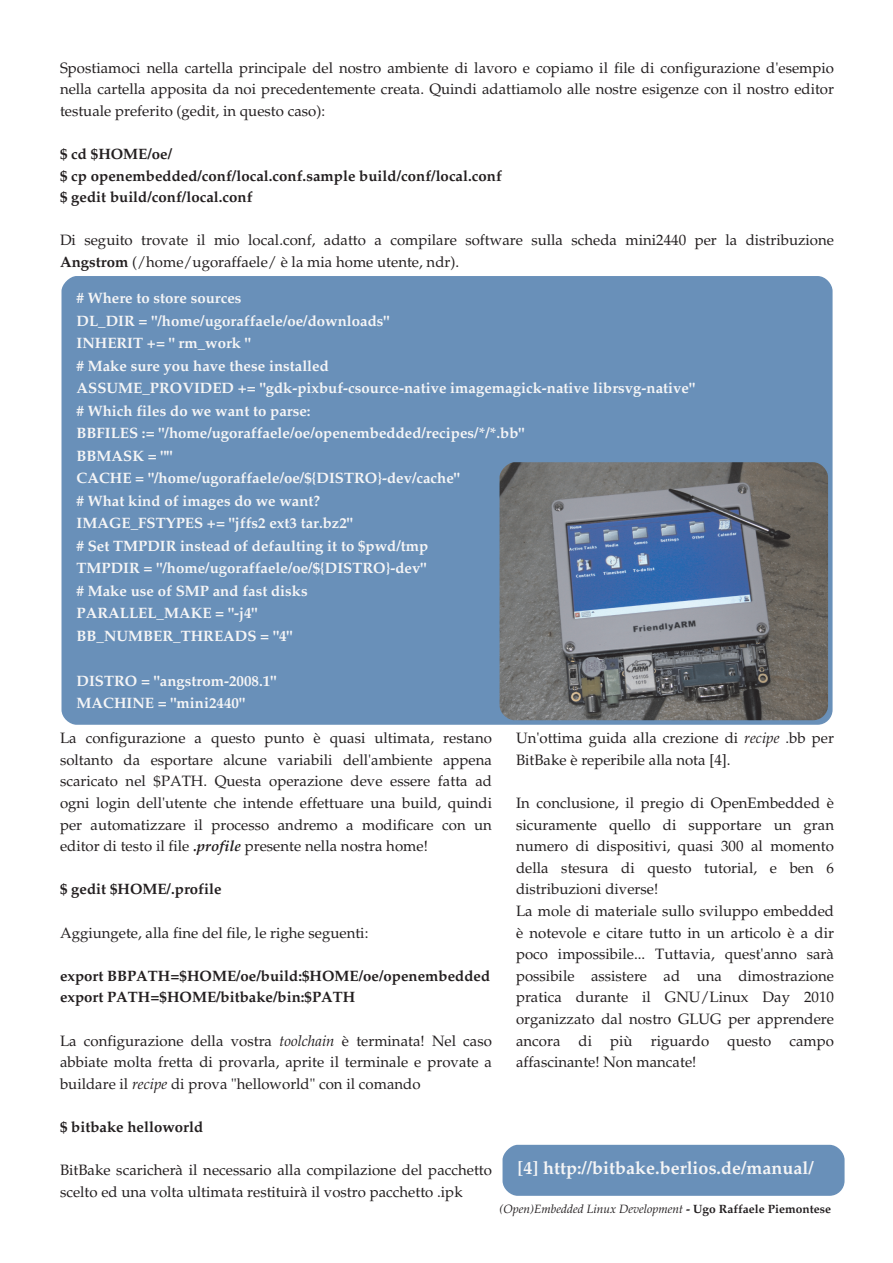
<style>
.page{position:relative;width:893px;height:1263px;background:#fff}
.page>*{position:absolute;margin:0;border:0;box-sizing:border-box;transform-origin:0 0}
.t1{font:700 18px "URW Palladio L";color:#f5f5f6}
.t2{font:15px/21.6px "URW Palladio L Roma";color:#231f20}
.t3{font:700 15px/22.5px "URW Palladio L";color:#f5f5f6}
.t4{font:700 15px/21.6px "URW Palladio L";color:#231f20}
.t5{font:italic 12px "URW Palladio L";color:#231f20}
.s1{font-family:"URW Palladio L";font-weight:700}
.s2{font-family:"URW Palladio L";font-weight:700;font-style:italic}
.s3{font-family:"URW Palladio L";font-style:italic}
.s4{font-weight:700;font-style:normal}
</style>
<div class="page">
<div style="left:62px;top:276px;width:770px;height:449px;background:#6990b9"></div>
<div style="left:502px;top:1145px;width:342px;height:51px;background:#6990b9"></div>
<img style="left:500px;top:462px;width:328px;height:258px">
<p class="t2" style="left:60px;top:56px;width:776px;text-align:justify">Spostiamoci nella cartella principale del nostro ambiente di lavoro e copiamo il file di configurazione d'esempio nella cartella apposita da noi precedentemente creata. Quindi adattiamolo alle nostre esigenze con il nostro editor testuale preferito (gedit, in questo caso):</p>
<p class="t4" style="left:60px;top:143px;width:443px">$ cd $HOME/oe/<br>$ cp openembedded/conf/local.conf.sample build/conf/local.conf $ gedit build/conf/local.conf</p>
<p class="t2" style="left:60px;top:229px;width:775px">Di seguito trovate il mio local.conf, adatto a compilare software sulla scheda mini2440 per la distribuzione<br><span class="s1">Angstrom</span> (/home/ugoraffaele/ è la mia home utente, ndr).</p>
<p class="t3" style="left:76px;top:287px;width:620px"># Where to store sources<br>DL_DIR = "/home/ugoraffaele/oe/downloads"<br>INHERIT += " rm_work "<br># Make sure you have these installed<br>ASSUME_PROVIDED += "gdk-pixbuf-csource-native imagemagick-native librsvg-native" # Which files do we want to parse:<br>BBFILES := "/home/ugoraffaele/oe/openembedded/recipes/*/*.bb"<br>BBMASK = ""<br>CACHE = "/home/ugoraffaele/oe/${DISTRO}-dev/cache"<br># What kind of images do we want?<br>IMAGE_FSTYPES += "jffs2 ext3 tar.bz2"<br># Set TMPDIR instead of defaulting it to $pwd/tmp<br>TMPDIR = "/home/ugoraffaele/oe/${DISTRO}-dev"<br># Make use of SMP and fast disks<br>PARALLEL_MAKE = "-j4"<br>BB_NUMBER_THREADS = "4"</p>
<p class="t3" style="left:76px;top:669px;width:201px">DISTRO = "angstrom-2008.1"<br>MACHINE = "mini2440"</p>
<p class="t2" style="left:60px;top:727px;width:433px;text-align:justify">La configurazione a questo punto è quasi ultimata, restano soltanto da esportare alcune variabili dell'ambiente appena scaricato nel $PATH. Questa operazione deve essere fatta ad ogni login dell'utente che intende effettuare una build, quindi per automatizzare il processo andremo a modificare con un editor di testo il file <span class="s2">.profile</span> presente nella nostra home!</p>
<p class="t4" style="left:60px;top:878px;width:163px">$ gedit $HOME/.profile</p>
<p class="t2" style="left:60px;top:921px;width:310px">Aggiungete, alla fine del file, le righe seguenti:</p>
<p class="t4" style="left:60px;top:965px;width:432px">export BBPATH=$HOME/oe/build:$HOME/oe/openembedded export PATH=$HOME/bitbake/bin:$PATH</p>
<p class="t2" style="left:60px;top:1029px;width:433px;text-align:justify">La configurazione della vostra <span class="s3">toolchain</span> è terminata! Nel caso abbiate molta fretta di provarla, aprite il terminale e provate a buildare il <span class="s3">recipe</span> di prova "helloworld" con il comando</p>
<p class="t4" style="left:60px;top:1116px;width:145px">$ bitbake helloworld</p>
<p class="t2" style="left:60px;top:1159px;width:433px">BitBake scaricherà il necessario alla compilazione del pacchetto scelto ed una volta ultimata restituirà il vostro pacchetto .ipk</p>
<p class="t2" style="left:516px;top:727px;width:319px">Un'ottima guida alla crezione di <span class="s3">recipe</span> .bb per<br>BitBake è reperibile alla nota [4].</p>
<p class="t2" style="left:516px;top:792px;width:320px">In conclusione, il pregio di OpenEmbedded è sicuramente quello di supportare un gran numero di dispositivi, quasi 300 al momento della stesura di questo tutorial, e ben 6 distribuzioni diverse!<br>La mole di materiale sullo sviluppo embedded è notevole e citare tutto in un articolo è a dir poco impossibile... Tuttavia, quest'anno sarà possibile assistere ad una dimostrazione pratica durante il GNU/Linux Day 2010 organizzato dal nostro GLUG per apprendere ancora di più riguardo questo campo affascinante! Non mancate!</p>
<p class="t1" style="left:518px;top:1156px;width:298px">[4] http://bitbake.berlios.de/manual/</p>
<p class="t5" style="left:499px;top:1201px;width:333px">(Open)Embedded Linux Development <span class="s4">- Ugo Raffaele Piemontese</span></p>
</div>
